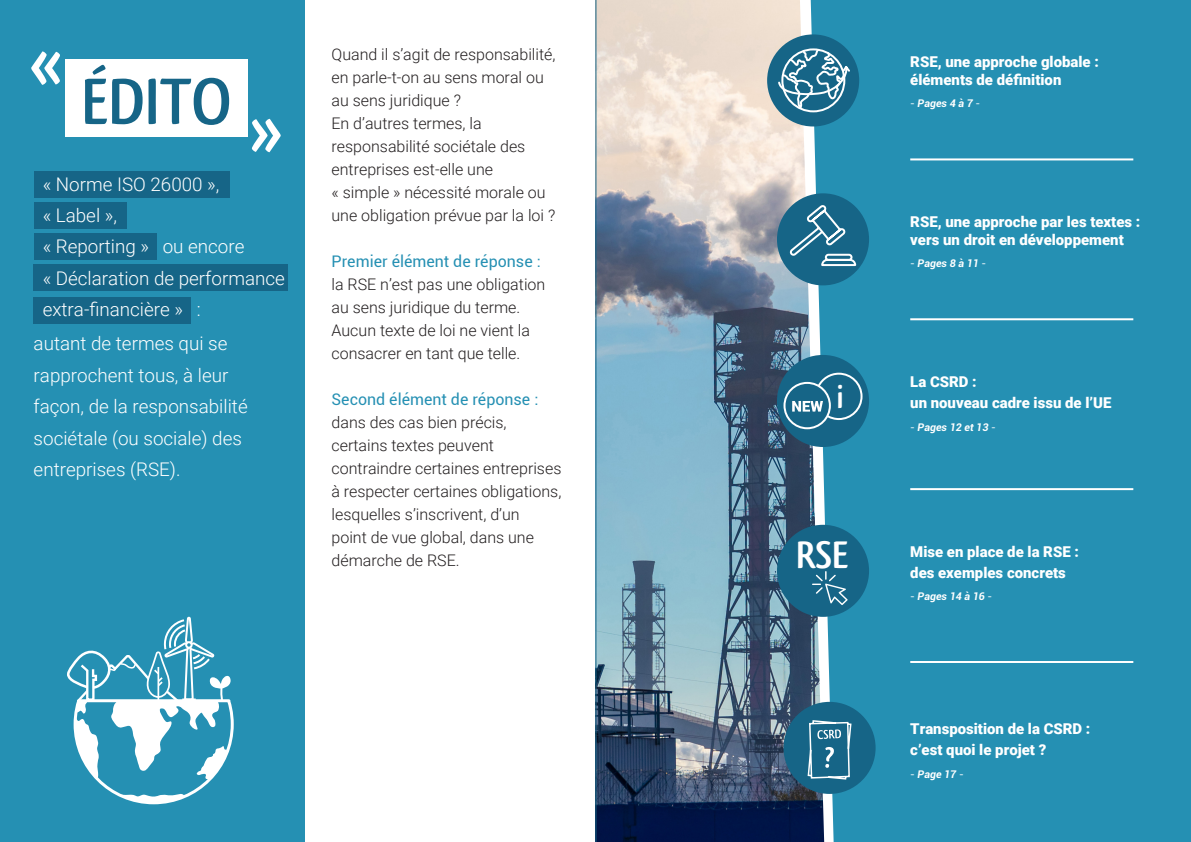
<style>
.page{position:relative;width:1191px;height:842px;background:#fff}
.page>*{position:absolute;margin:0;border:0;box-sizing:border-box;transform-origin:0 0}
.t1{font:700 73.8px "Qlassik";color:#fff}
.t2{font:700 68.2px "Qlassik";color:#166587}
.t3{font:700 40.1px "Qlassik";color:#fff;scale:1.05 1}
.t4{font:700 33.2px "Qlassik";color:#fff}
.Edito{font:300 18.8px/31.4px "Roboto";color:#fff}
.Edito-2{font:300 16px/23px "Roboto";color:#231f20}
.Edito-3{font:16px "Roboto";color:#2590b3}
.t5{font:900 14.9px/17.9px "Roboto";color:#fff}
.t6{font:italic 700 10.6px "Roboto";color:#fff}
.s1{font-weight:400;color:#2590b3}
.s2{font-weight:400;font-style:normal}
</style>
<div class="page">
<svg style="left:595px;top:0;width:205px;height:842px;background:#7f92a2"></svg>
<div style="left:810px;top:0;width:381px;height:842px;background:#2590b3"></div>
<div style="left:0;top:0;width:305px;height:842px;background:#2590b3"></div>
<div style="left:34px;top:171px;width:196px;height:26px;background:#166587"></div>
<div style="left:34px;top:202px;width:92px;height:26px;background:#166587"></div>
<div style="left:34px;top:233px;width:122px;height:26px;background:#166587"></div>
<div style="left:34px;top:265px;width:254px;height:26px;background:#166587"></div>
<div style="left:34px;top:298px;width:157px;height:26px;background:#166587"></div>
<hr style="left:910px;top:158px;width:223px;height:2px;background:#fff">
<div style="left:65px;top:59px;width:183px;height:78px;background:#fff"></div>
<svg style="left:67px;top:616px;width:167px;height:188px"></svg>
<div style="left:767px;top:34px;width:92px;height:92px;background:#166587;border-radius:50%"></div>
<div style="left:777px;top:193px;width:92px;height:92px;background:#166587;border-radius:50%"></div>
<svg style="left:787px;top:203px;width:70px;height:64px"></svg>
<hr style="left:910px;top:318px;width:223px;height:2px;background:#fff">
<hr style="left:910px;top:488px;width:223px;height:2px;background:#fff">
<hr style="left:910px;top:661px;width:223px;height:2px;background:#fff">
<div style="left:777px;top:355px;width:92px;height:92px;background:#166587;border-radius:50%"></div>
<div style="left:777px;top:525px;width:92px;height:92px;background:#166587;border-radius:50%"></div>
<div style="left:783px;top:702px;width:92px;height:92px;background:#166587;border-radius:50%"></div>
<div style="left:783px;top:382px;width:48px;height:47px;border:2px solid #fff;border-radius:50%"></div>
<svg style="left:792px;top:372px;width:71px;height:49px"></svg>
<svg style="left:776px;top:32px;width:76px;height:79px"></svg>
<div style="left:781px;top:48px;width:64px;height:64px;border:2px solid #fff;border-radius:50%"></div>
<svg style="left:812px;top:571px;width:35px;height:34px"></svg>
<svg style="left:807px;top:720px;width:45px;height:60px"></svg>
<h1 class="t1" style="left:29px;top:18px;width:35px">«</h1>
<p class="t2" style="left:82px;top:62px;width:151px">ÉDITO</p>
<h1 class="t1" style="left:283px;top:185px;width:35px;rotate:-180deg">«</h1>
<p class="Edito" style="left:43px;top:168px;width:178px">« Norme ISO 26000 »,</p>
<p class="Edito" style="left:43px;top:199px;width:76px">« Label »,</p>
<p class="Edito" style="left:43px;top:230px;width:244px">« Reporting » ou encore<br>« Déclaration de performance extra-financière » :</p>
<p class="Edito" style="left:34px;top:327px;width:216px">autant de termes qui se rapprochent tous, à leur façon, de la responsabilité sociétale (ou sociale) des entreprises (RSE).</p>
<p class="Edito-2" style="left:331px;top:42px;width:225px">Quand il s’agit de responsabilité, en parle-t-on au sens moral ou au sens juridique ?</p>
<p class="Edito-2" style="left:331px;top:111px;width:195px">En d’autres termes, la responsabilité sociétale des entreprises est-elle une</p>
<p class="Edito-2" style="left:331px;top:180px;width:225px">« simple » nécessité morale ou une obligation prévue par la loi ?</p>
<p class="Edito-3" style="left:331px;top:250px;width:211px">Premier élément de réponse :</p>
<p class="Edito-2" style="left:331px;top:272px;width:215px">la RSE n’est pas une obligation au sens juridique du terme.<br>Aucun texte de loi ne vient la consacrer en tant que telle.</p>
<p class="Edito-2" style="left:331px;top:387px;width:231px"><span class="s1">Second élément de réponse : </span>dans des cas bien précis, certains textes peuvent contraindre certaines entreprises à respecter certaines obligations, lesquelles s’inscrivent, d’un<br>point de vue global, dans une démarche de RSE.</p>
<h3 class="t4" style="left:836px;top:378px;width:9px">i</h3>
<h3 class="t3" style="left:796px;top:532px;width:52px">RSE</h3>
<p class="t5" style="left:910px;top:52px;width:190px">RSE, une approche globale :</p>
<p class="t5" style="left:910px;top:70px;width:153px">éléments de définition</p>
<p class="t6" style="left:910px;top:96px;width:71px"><span class="s2">-</span> Pages 4 à 7 <span class="s2">-</span></p>
<p class="t5" style="left:910px;top:212px;width:232px">RSE, une approche par les textes : vers un droit en développement</p>
<p class="t6" style="left:910px;top:256px;width:77px"><span class="s2">-</span> Pages 8 à 11 <span class="s2">-</span></p>
<p class="t5" style="left:910px;top:372px;width:68px">La CSRD :</p>
<p class="t5" style="left:910px;top:394px;width:203px">un nouveau cadre issu de l’UE</p>
<p class="t6" style="left:910px;top:419px;width:87px"><span class="s2">-</span> Pages 12 et 13 <span class="s2">-</span></p>
<p class="t5" style="left:910px;top:542px;width:170px">Mise en place de la RSE :</p>
<p class="t5" style="left:910px;top:563px;width:157px">des exemples concrets</p>
<p class="t6" style="left:910px;top:589px;width:84px"><span class="s2">-</span> Pages 14 à 16 <span class="s2">-</span></p>
<p class="t5" style="left:910px;top:719px;width:182px">Transposition de la CSRD :</p>
<p class="t5" style="left:910px;top:740px;width:138px">c’est quoi le projet ?</p>
<p class="t6" style="left:910px;top:766px;width:55px"><span class="s2">-</span> Page 17 <span class="s2">-</span></p>
</div>
